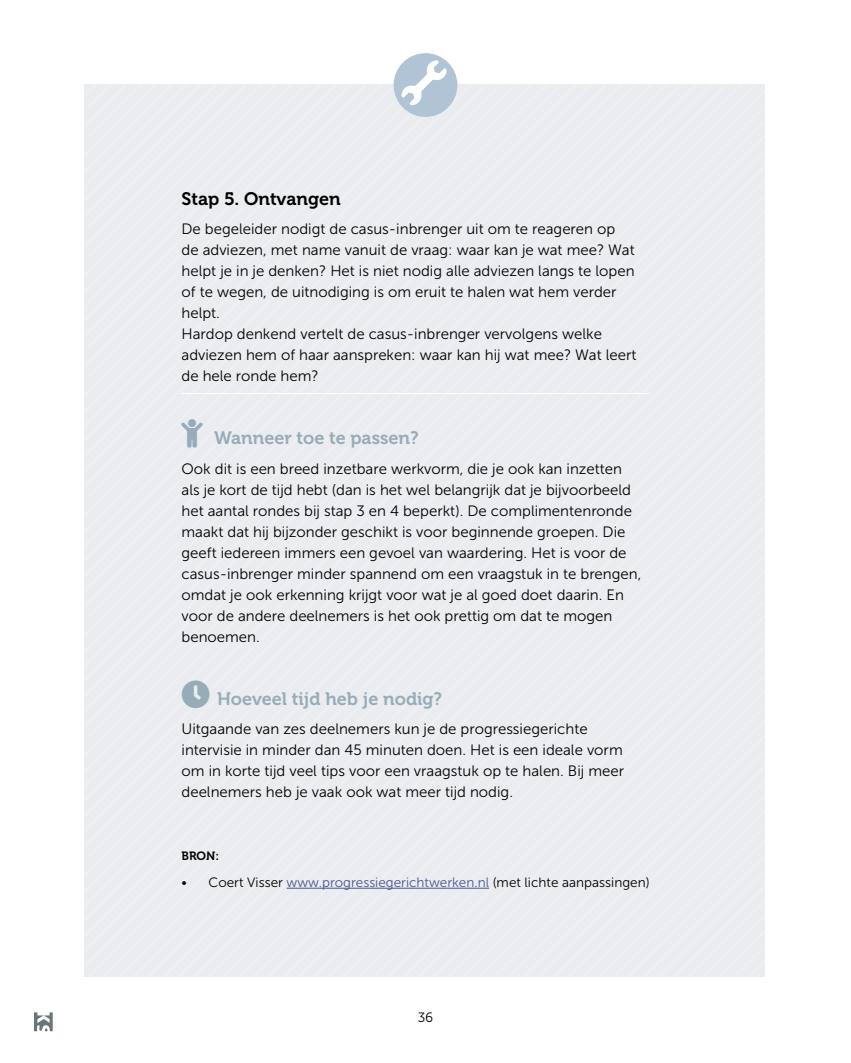
<style>
.page{position:relative;width:851px;height:1063px;background:#fff}
.page>*{position:absolute;margin:0;border:0;box-sizing:border-box;transform-origin:0 0}
.subtitel_blauw{font:18px "Museo 700";color:#97acb9}
.subtitel{font:18px "Museo 700";color:#000}
.tekst{font:15px/21px "Museo Sans 300";color:#000}
.t1{font:13.5px "Museo Sans 300";color:#000}
.bronnen_titel{font:12px "Museo 700";color:#000}
.s1{color:#465792}
</style>
<div class="page">
<div style="left:89px;top:84px;width:15px;height:893px;background:#eaecef"></div>
<div style="left:104px;top:84px;width:15px;height:893px;background:#eaecef"></div>
<div style="left:119px;top:84px;width:15px;height:893px;background:#eaecef"></div>
<div style="left:134px;top:84px;width:15px;height:893px;background:#eaecef"></div>
<div style="left:149px;top:84px;width:15px;height:893px;background:#eaecef"></div>
<div style="left:164px;top:84px;width:15px;height:893px;background:#eaecef"></div>
<div style="left:179px;top:84px;width:15px;height:893px;background:#eaecef"></div>
<div style="left:194px;top:84px;width:15px;height:893px;background:#eaecef"></div>
<div style="left:209px;top:84px;width:15px;height:893px;background:#eaecef"></div>
<div style="left:224px;top:84px;width:15px;height:893px;background:#eaecef"></div>
<div style="left:239px;top:84px;width:15px;height:893px;background:#eaecef"></div>
<div style="left:254px;top:84px;width:15px;height:893px;background:#eaecef"></div>
<div style="left:269px;top:84px;width:15px;height:893px;background:#eaecef"></div>
<div style="left:284px;top:84px;width:15px;height:893px;background:#eaecef"></div>
<div style="left:299px;top:84px;width:15px;height:893px;background:#eaecef"></div>
<div style="left:314px;top:84px;width:15px;height:893px;background:#eaecef"></div>
<div style="left:329px;top:84px;width:15px;height:893px;background:#eaecef"></div>
<div style="left:344px;top:84px;width:15px;height:893px;background:#eaecef"></div>
<div style="left:359px;top:84px;width:15px;height:893px;background:#eaecef"></div>
<div style="left:374px;top:84px;width:15px;height:893px;background:#eaecef"></div>
<div style="left:389px;top:84px;width:15px;height:893px;background:#eaecef"></div>
<div style="left:404px;top:110px;width:15px;height:867px;background:#eaecef"></div>
<div style="left:419px;top:116px;width:15px;height:861px;background:#eaecef"></div>
<div style="left:434px;top:107px;width:15px;height:870px;background:#eaecef"></div>
<div style="left:449px;top:84px;width:15px;height:893px;background:#eaecef"></div>
<div style="left:464px;top:84px;width:15px;height:893px;background:#eaecef"></div>
<div style="left:479px;top:84px;width:15px;height:893px;background:#eaecef"></div>
<div style="left:494px;top:84px;width:15px;height:893px;background:#eaecef"></div>
<div style="left:509px;top:84px;width:15px;height:893px;background:#eaecef"></div>
<div style="left:524px;top:84px;width:15px;height:893px;background:#eaecef"></div>
<div style="left:539px;top:84px;width:15px;height:893px;background:#eaecef"></div>
<div style="left:554px;top:84px;width:15px;height:893px;background:#eaecef"></div>
<div style="left:569px;top:84px;width:15px;height:893px;background:#eaecef"></div>
<div style="left:584px;top:84px;width:15px;height:893px;background:#eaecef"></div>
<div style="left:599px;top:84px;width:15px;height:893px;background:#eaecef"></div>
<div style="left:614px;top:84px;width:15px;height:893px;background:#eaecef"></div>
<div style="left:629px;top:84px;width:15px;height:893px;background:#eaecef"></div>
<div style="left:644px;top:84px;width:15px;height:893px;background:#eaecef"></div>
<div style="left:659px;top:84px;width:15px;height:893px;background:#eaecef"></div>
<div style="left:674px;top:84px;width:15px;height:893px;background:#eaecef"></div>
<div style="left:689px;top:84px;width:15px;height:893px;background:#eaecef"></div>
<div style="left:704px;top:84px;width:15px;height:893px;background:#eaecef"></div>
<div style="left:719px;top:84px;width:15px;height:893px;background:#eaecef"></div>
<div style="left:734px;top:84px;width:31px;height:893px;background:#eaecef"></div>
<svg style="left:34px;top:1012px;width:19px;height:19px"></svg>
<div style="left:393px;top:53px;width:64px;height:64px;background:#b1c4d5;border-radius:50%"></div>
<svg style="left:401px;top:60px;width:45px;height:45px"></svg>
<hr style="left:181px;top:393px;width:468px;height:1px;background:#fff">
<hr style="left:286px;top:888px;width:203px;height:1px;background:#465792">
<svg style="left:181px;top:419px;width:22px;height:29px"></svg>
<svg style="left:182px;top:680px;width:27px;height:28px"></svg>
<p class="subtitel" style="left:181px;top:189px;width:160px">Stap 5. Ontvangen</p>
<p class="tekst" style="left:181px;top:219px;width:454px">De begeleider nodigt de casus-inbrenger uit om te reageren op de adviezen, met name vanuit de vraag: waar kan je wat mee? Wat helpt je in je denken? Het is niet nodig alle adviezen langs te lopen of te wegen, de uitnodiging is om eruit te halen wat hem verder helpt.</p>
<p class="tekst" style="left:181px;top:324px;width:456px">Hardop denkend vertelt de casus-inbrenger vervolgens welke adviezen hem of haar aanspreken: waar kan hij wat mee? Wat leert de hele ronde hem?</p>
<p class="subtitel_blauw" style="left:214px;top:428px;width:206px">Wanneer toe te passen?</p>
<p class="tekst" style="left:181px;top:458px;width:461px">Ook dit is een breed inzetbare werkvorm, die je ook kan inzetten als je kort de tijd hebt (dan is het wel belangrijk dat je bijvoorbeeld het aantal rondes bij stap 3 en 4 beperkt). De complimentenronde maakt dat hij bijzonder geschikt is voor beginnende groepen. Die geeft iedereen immers een gevoel van waardering. Het is voor de casus-inbrenger minder spannend om een vraagstuk in te brengen, omdat je ook erkenning krijgt voor wat je al goed doet daarin. En voor de andere deelnemers is het ook prettig om dat te mogen benoemen.</p>
<p class="subtitel_blauw" style="left:217px;top:689px;width:226px">Hoeveel tijd heb je nodig?</p>
<p class="tekst" style="left:181px;top:719px;width:444px">Uitgaande van zes deelnemers kun je de progressiegerichte intervisie in minder dan 45 minuten doen. Het is een ideale vorm om in korte tijd veel tips voor een vraagstuk op te halen. Bij meer deelnemers heb je vaak ook wat meer tijd nodig.</p>
<p class="bronnen_titel" style="left:181px;top:850px;width:39px">BRON:</p>
<p class="t1" style="left:181px;top:875px;width:469px">• Coert Visser <span class="s1">www.progressiegerichtwerken.nl</span> (met lichte aanpassingen)</p>
<p class="t1" style="left:417px;top:1010px;width:17px">36</p>
</div>
